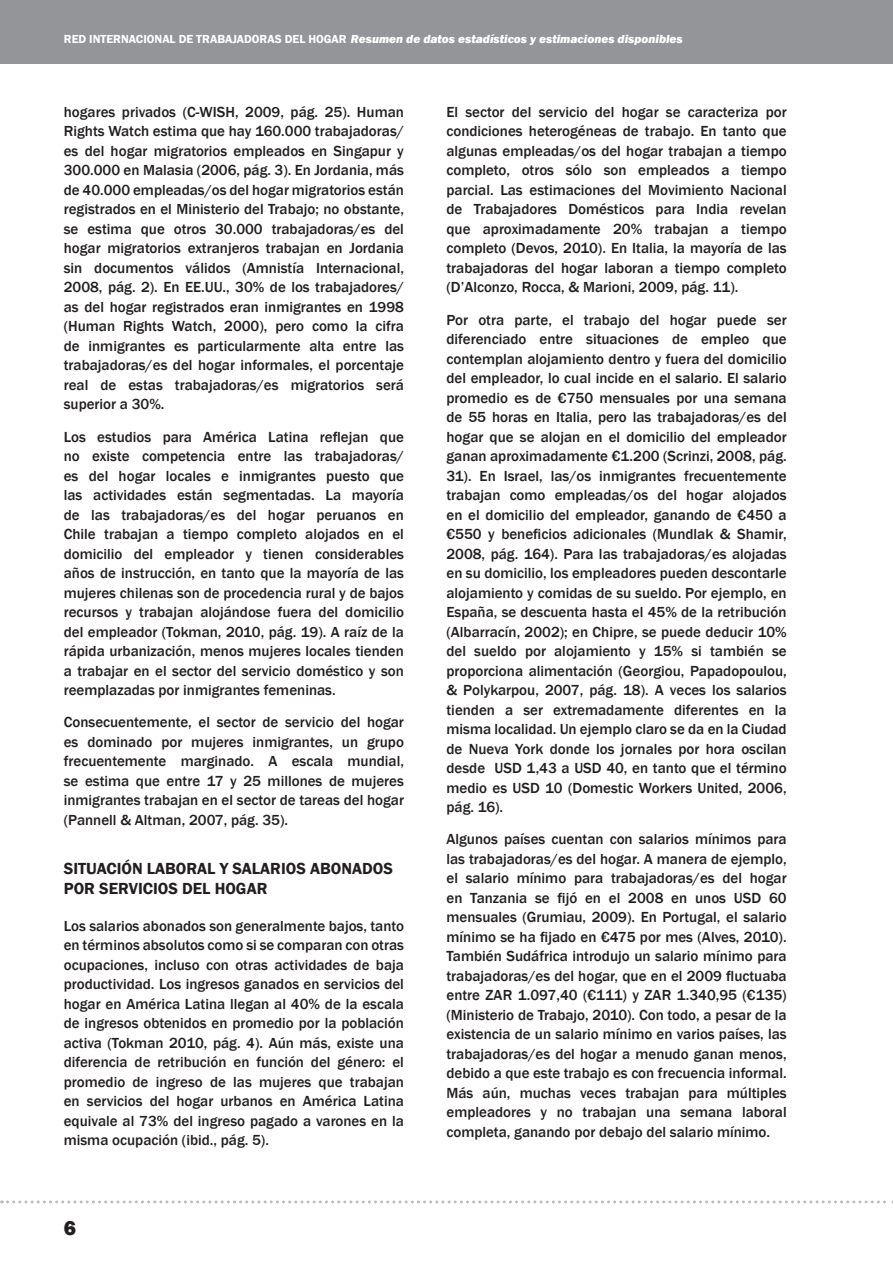
<style>
.page{position:relative;width:893px;height:1263px;background:#fff}
.page>*{position:absolute;margin:0;border:0;box-sizing:border-box;transform-origin:0 0}
.t1{font:800 21px "Franklin Gothic";color:#231f20}
.t2{font:600 16.5px/19.8px "Franklin Gothic";color:#231f20}
.t3{font:500 15px/19.5px "Franklin Gothic";color:#231f20;text-align:justify}
.t4{font:italic 800 12px "Franklin Gothic";color:#fff}
.s1{font-weight:600;font-style:normal}
</style>
<div class="page">
<div style="left:0;top:0;width:893px;height:63px;background:#939598"></div>
<svg style="left:2px;top:1200px;width:891px;height:3px"></svg>
<p class="t4" style="left:64px;top:31px;width:620px"><span class="s1">RED INTERNACIONAL DE TRABAJADORAS DEL HOGAR</span> Resumen de datos estadísticos y estimaciones disponibles</p>
<p class="t3" style="left:64px;top:102px;width:342px">hogares privados (C-WISH, 2009, pág. 25). Human Rights Watch estima que hay 160.000 trabajadoras/ es del hogar migratorios empleados en Singapur y 300.000 en Malasia (2006, pág. 3). En Jordania, más de 40.000 empleadas/os del hogar migratorios están registrados en el Ministerio del Trabajo; no obstante, se estima que otros 30.000 trabajadoras/es del hogar migratorios extranjeros trabajan en Jordania sin documentos válidos (Amnistía Internacional, 2008, pág. 2). En EE.UU., 30% de los trabajadores/ as del hogar registrados eran inmigrantes en 1998 (Human Rights Watch, 2000), pero como la cifra de inmigrantes es particularmente alta entre las trabajadoras/es del hogar informales, el porcentaje real de estas trabajadoras/es migratorios será superior a 30%.</p>
<p class="t3" style="left:64px;top:427px;width:342px">Los estudios para América Latina reflejan que no existe competencia entre las trabajadoras/ es del hogar locales e inmigrantes puesto que las actividades están segmentadas. La mayoría de las trabajadoras/es del hogar peruanos en Chile trabajan a tiempo completo alojados en el domicilio del empleador y tienen considerables años de instrucción, en tanto que la mayoría de las mujeres chilenas son de procedencia rural y de bajos recursos y trabajan alojándose fuera del domicilio del empleador (Tokman, 2010, pág. 19). A raíz de la rápida urbanización, menos mujeres locales tienden a trabajar en el sector del servicio doméstico y son reemplazadas por inmigrantes femeninas.</p>
<p class="t3" style="left:64px;top:713px;width:342px">Consecuentemente, el sector de servicio del hogar es dominado por mujeres inmigrantes, un grupo frecuentemente marginado. A escala mundial, se estima que entre 17 y 25 millones de mujeres inmigrantes trabajan en el sector de tareas del hogar (Pannell &amp; Altman, 2007, pág. 35).</p>
<p class="t2" style="left:64px;top:859px;width:331px">SITUACIÓN LABORAL Y SALARIOS ABONADOS<br>POR SERVICIOS DEL HOGAR</p>
<p class="t3" style="left:64px;top:916px;width:342px">Los salarios abonados son generalmente bajos, tanto en términos absolutos como si se comparan con otras ocupaciones, incluso con otras actividades de baja productividad. Los ingresos ganados en servicios del hogar en América Latina llegan al 40% de la escala de ingresos obtenidos en promedio por la población activa (Tokman 2010, pág. 4). Aún más, existe una diferencia de retribución en función del género: el promedio de ingreso de las mujeres que trabajan en servicios del hogar urbanos en América Latina equivale al 73% del ingreso pagado a varones en la misma ocupación (ibid., pág. 5).</p>
<h1 class="t1" style="left:64px;top:1214px;width:14px">6</h1>
<p class="t3" style="left:446px;top:102px;width:342px">El sector del servicio del hogar se caracteriza por condiciones heterogéneas de trabajo. En tanto que algunas empleadas/os del hogar trabajan a tiempo completo, otros sólo son empleados a tiempo parcial. Las estimaciones del Movimiento Nacional de Trabajadores Domésticos para India revelan que aproximadamente 20% trabajan a tiempo completo (Devos, 2010). En Italia, la mayoría de las trabajadoras del hogar laboran a tiempo completo (D’Alconzo, Rocca, &amp; Marioni, 2009, pág. 11).</p>
<p class="t3" style="left:446px;top:310px;width:342px">Por otra parte, el trabajo del hogar puede ser diferenciado entre situaciones de empleo que contemplan alojamiento dentro y fuera del domicilio del empleador, lo cual incide en el salario. El salario promedio es de €750 mensuales por una semana de 55 horas en Italia, pero las trabajadoras/es del hogar que se alojan en el domicilio del empleador ganan aproximadamente €1.200 (Scrinzi, 2008, pág.<br>31). En Israel, las/os inmigrantes frecuentemente trabajan como empleadas/os del hogar alojados en el domicilio del empleador, ganando de €450 a €550 y beneficios adicionales (Mundlak &amp; Shamir, 2008, pág. 164). Para las trabajadoras/es alojadas en su domicilio, los empleadores pueden descontarle alojamiento y comidas de su sueldo. Por ejemplo, en España, se descuenta hasta el 45% de la retribución (Albarracín, 2002); en Chipre, se puede deducir 10% del sueldo por alojamiento y 15% si también se proporciona alimentación (Georgiou, Papadopoulou, &amp; Polykarpou, 2007, pág. 18). A veces los salarios tienden a ser extremadamente diferentes en la misma localidad. Un ejemplo claro se da en la Ciudad de Nueva York donde los jornales por hora oscilan desde USD 1,43 a USD 40, en tanto que el término medio es USD 10 (Domestic Workers United, 2006, pág. 16).</p>
<p class="t3" style="left:446px;top:830px;width:342px">Algunos países cuentan con salarios mínimos para las trabajadoras/es del hogar. A manera de ejemplo, el salario mínimo para trabajadoras/es del hogar en Tanzania se fijó en el 2008 en unos USD 60 mensuales (Grumiau, 2009). En Portugal, el salario mínimo se ha fijado en €475 por mes (Alves, 2010).<br>También Sudáfrica introdujo un salario mínimo para trabajadoras/es del hogar, que en el 2009 fluctuaba entre ZAR 1.097,40 (€111) y ZAR 1.340,95 (€135) (Ministerio de Trabajo, 2010). Con todo, a pesar de la existencia de un salario mínimo en varios países, las trabajadoras/es del hogar a menudo ganan menos, debido a que este trabajo es con frecuencia informal.<br>Más aún, muchas veces trabajan para múltiples empleadores y no trabajan una semana laboral completa, ganando por debajo del salario mínimo.</p>
</div>
